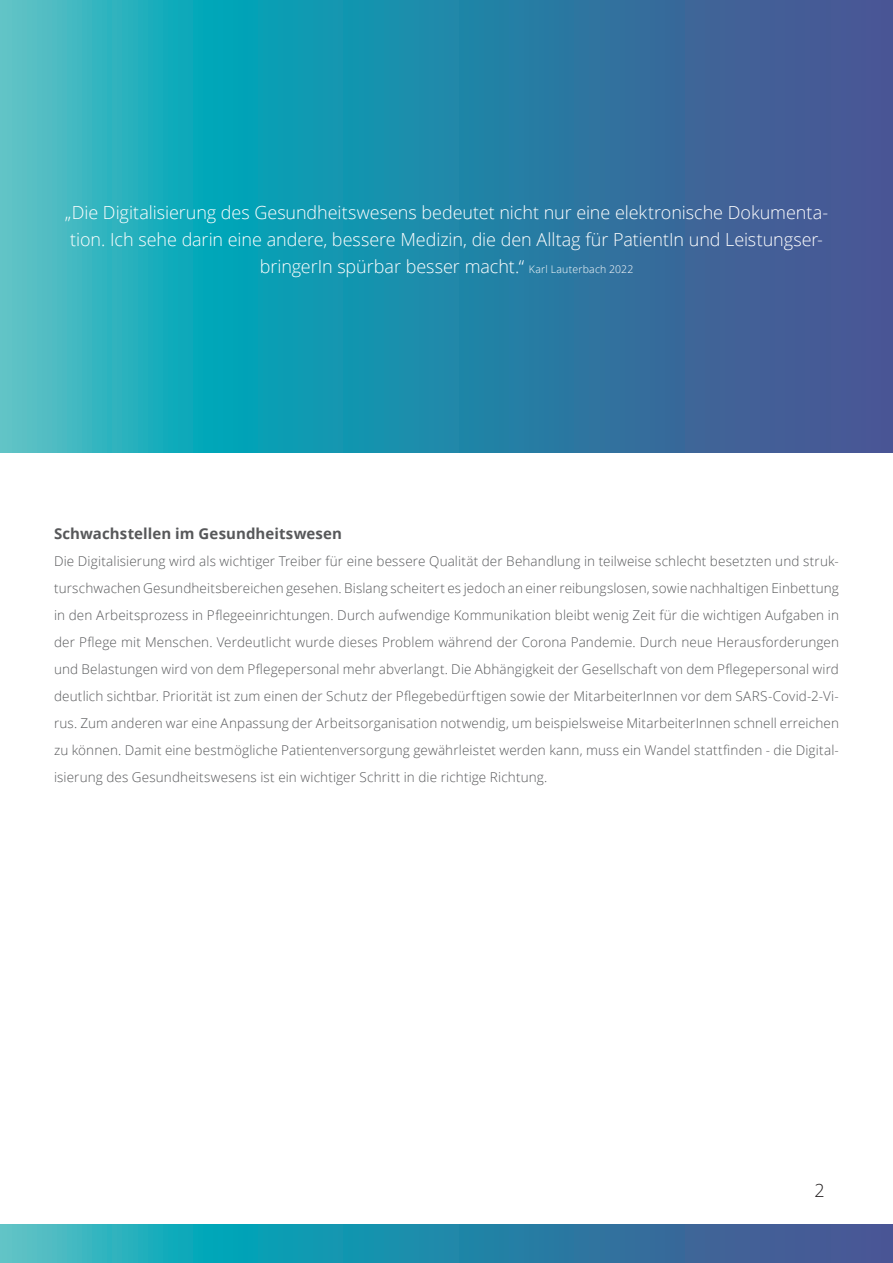
<style>
.page{position:relative;width:893px;height:1263px;background:#fff}
.page>*{position:absolute;margin:0;border:0;box-sizing:border-box;transform-origin:0 0}
.body{font:300 18px/27px "Open Sans";letter-spacing:-.005em;color:#fff;text-align:center}
.t1{font:300 18px "Open Sans";color:#231f20}
.body-2{font:700 15px "Open Sans";letter-spacing:.005em;color:#57585a}
.body-3{font:300 13.5px/27px "Open Sans";letter-spacing:.01em;color:#57585a;text-align:justify}
.s1{font-size:10.5px}
</style>
<div class="page">
<svg style="left:0;top:0;width:893px;height:453px;background:#2b88a9"></svg>
<svg style="left:0;top:1225px;width:893px;height:38px;background:#2b88a9"></svg>
<p class="body" style="left:65px;top:198px;width:765px">„Die Digitalisierung des Gesundheitswesens bedeutet nicht nur eine elektronische Dokumenta&shy;tion. Ich sehe darin eine andere, bessere Medizin, die den Alltag für PatientIn und Leistungser&shy;bringerIn spürbar besser macht.“ <span class="s1">Karl Lauterbach 2022</span></p>
<p class="body-2" style="left:54px;top:523px;width:290px">Schwachstellen im Gesundheitswesen</p>
<p class="body-3" style="left:54px;top:547px;width:786px">Die Digitalisierung wird als wichtiger Treiber für eine bessere Qualität der Behandlung in teilweise schlecht besetzten und struk&shy;turschwachen Gesundheitsbereichen gesehen. Bislang scheitert es jedoch an einer reibungslosen, sowie nachhaltigen Einbettung in den Arbeitsprozess in Pflegeeinrichtungen. Durch aufwendige Kommunikation bleibt wenig Zeit für die wichtigen Aufgaben in der Pflege mit Menschen. Verdeutlicht wurde dieses Problem während der Corona Pandemie. Durch neue Herausforderungen und Belastungen wird von dem Pflegepersonal mehr abverlangt. Die Abhängigkeit der Gesellschaft von dem Pflegepersonal wird deutlich sichtbar. Priorität ist zum einen der Schutz der Pflegebedürftigen sowie der MitarbeiterInnen vor dem SARS-Covid-2-Vi&shy;rus. Zum anderen war eine Anpassung der Arbeitsorganisation notwendig, um beispielsweise MitarbeiterInnen schnell erreichen zu können. Damit eine bestmögliche Patientenversorgung gewährleistet werden kann, muss ein Wandel stattfinden - die Digital&shy;isierung des Gesundheitswesens ist ein wichtiger Schritt in die richtige Richtung.</p>
<p class="t1" style="left:814px;top:1178px;width:12px">2</p>
</div>
